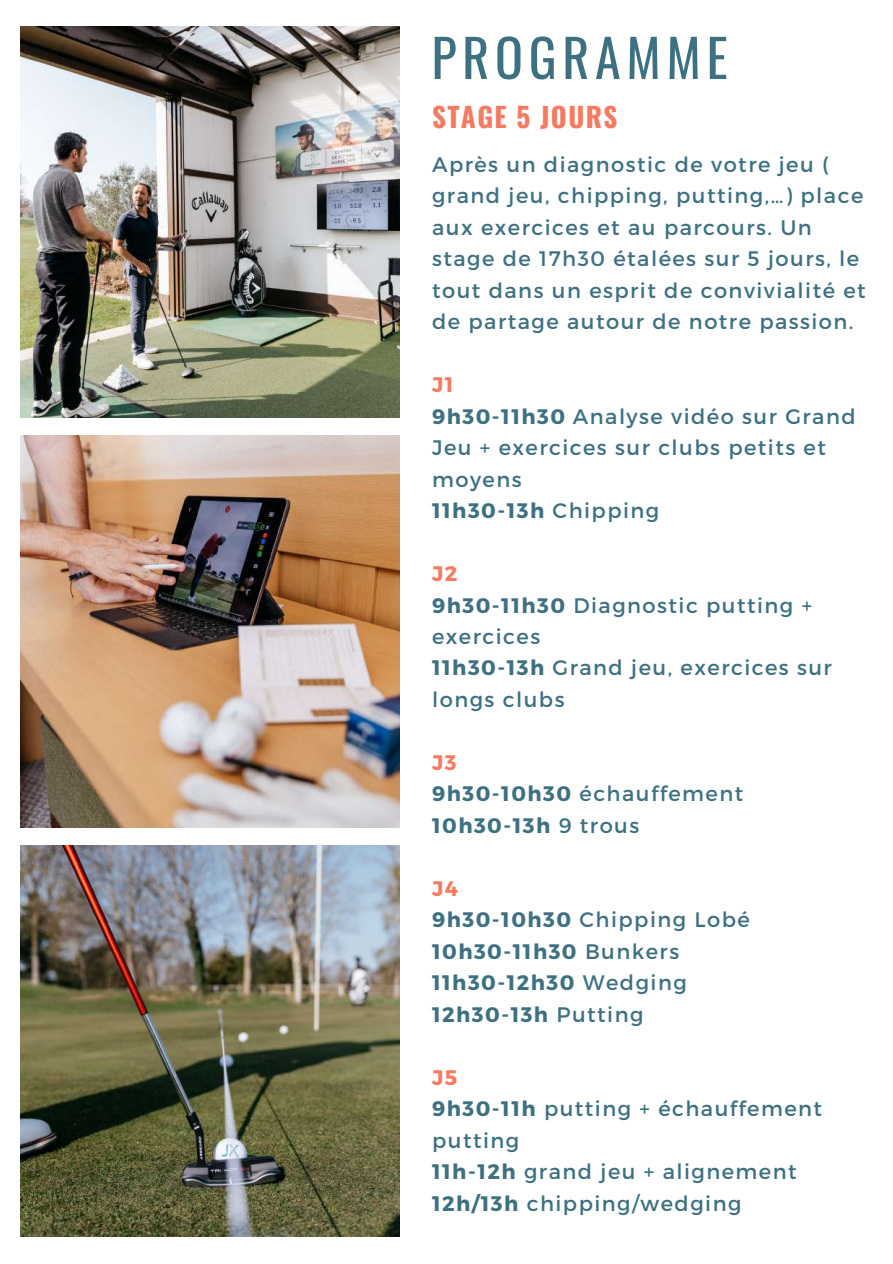
<style>
.page{position:relative;width:893px;height:1264px;background:#fff}
.page>*{position:absolute;margin:0;border:0;box-sizing:border-box;transform-origin:0 0}
.t1{font:52.05px "Oswald";letter-spacing:.11em;color:#3d7181}
.t2{font:700 27.3px "Oswald";letter-spacing:.05em;color:#f47a60}
.t3{font:21px/31.5px "Montserrat";letter-spacing:.07em;color:#3d7181}
.t4{font:700 21px/31.5px "Montserrat";letter-spacing:.07em;color:#3d7181}
.s1{font-weight:700;color:#f47a60}
.s2{font-weight:700}
.s3{color:#f47a60}
.s4{font-weight:400}
</style>
<div class="page">
<img style="left:20px;top:26px;width:379px;height:392px">
<img style="left:20px;top:436px;width:379px;height:391px">
<img style="left:20px;top:845px;width:379px;height:391px">
<h1 class="t1" style="left:431px;top:17px;width:298px">PROGRAMME</h1>
<h2 class="t2" style="left:432px;top:95px;width:187px">STAGE 5 JOURS</h2>
<p class="t3" style="left:432px;top:147px;width:435px">Après un diagnostic de votre jeu ( grand jeu, chipping, putting,…) place aux exercices et au parcours. Un stage de 17h30 étalées sur 5 jours, le tout dans un esprit de convivialité et de partage autour de notre passion.</p>
<p class="t3" style="left:432px;top:368px;width:425px"><span class="s1">J1<br></span><span class="s2">9h30-11h30</span> Analyse vidéo sur Grand<br>Jeu + exercices sur clubs petits et moyens<br><span class="s2">11h30-13h</span> Chipping</p>
<p class="t3" style="left:432px;top:556px;width:401px"><span class="s1">J2<br></span><span class="s2">9h30-11h30</span> Diagnostic putting + exercices<br><span class="s2">11h30-13h</span> Grand jeu, exercices sur longs clubs</p>
<p class="t4" style="left:432px;top:745px;width:313px"><span class="s3">J3<br></span>9h30-10h30 <span class="s4">échauffement<br></span>10h30-13h <span class="s4">9 trous</span></p>
<p class="t4" style="left:432px;top:871px;width:319px"><span class="s3">J4<br></span>9h30-10h30 <span class="s4">Chipping Lobé<br></span>10h30-11h30 <span class="s4">Bunkers<br></span>11h30-12h30 <span class="s4">Wedging<br></span>12h30-13h <span class="s4">Putting</span></p>
<p class="t3" style="left:432px;top:1060px;width:391px"><span class="s1">J5<br></span><span class="s2">9h30-11h</span> putting + échauffement putting<br><span class="s2">11h-12h</span> grand jeu + alignement<br><span class="s2">12h/13h</span> chipping/wedging</p>
</div>
